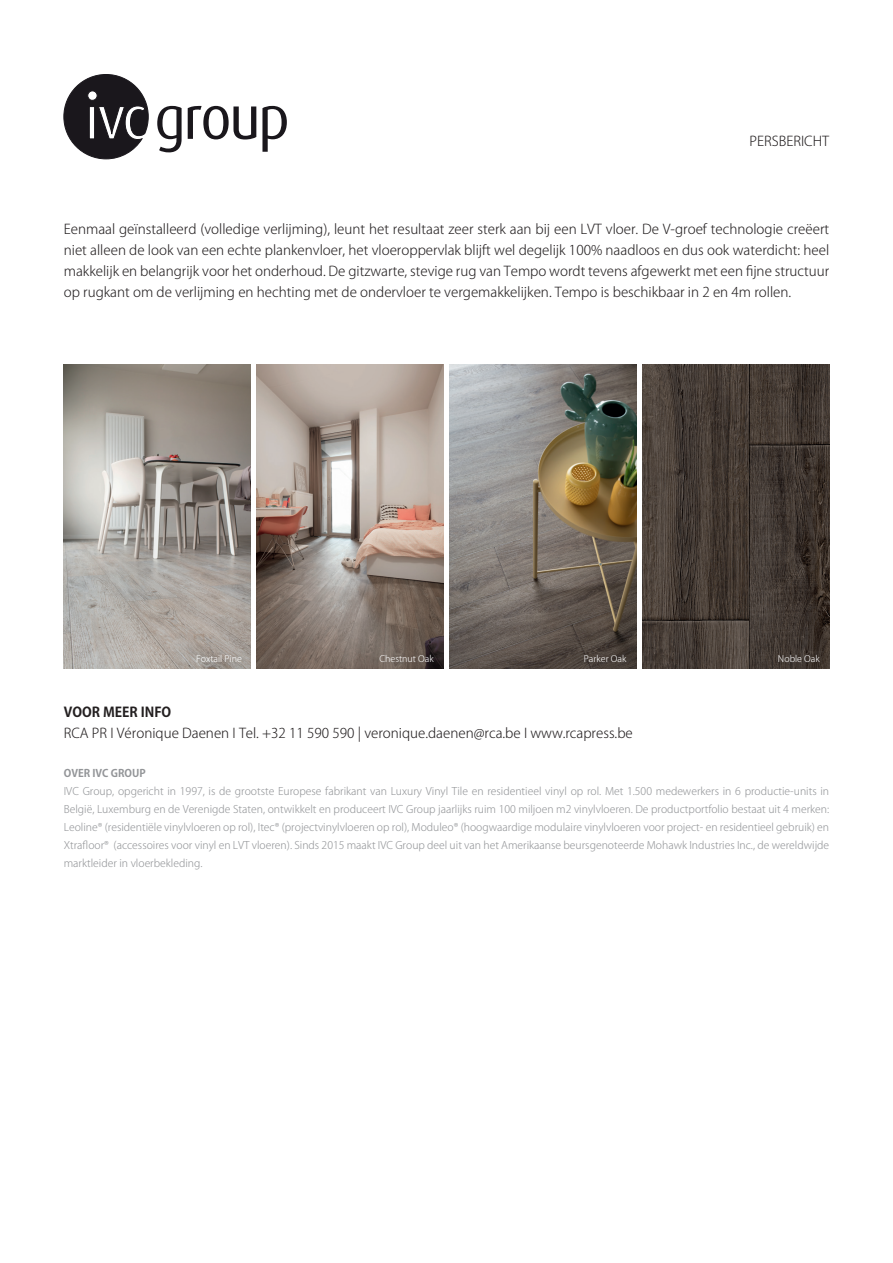
<style>
.page{position:relative;width:893px;height:1263px;background:#fff}
.page>*{position:absolute;margin:0;border:0;box-sizing:border-box;transform-origin:0 0}
.t1{font:300 13.5px/21px "Koz Go Pro";color:#231f20;text-align:justify}
.t2{font:700 13.5px "Koz Go Pro";color:#231f20}
.t3{font:300 10.5px/18px "Koz Go Pro";color:#939598;text-align:justify}
.t4{font:700 10.5px "Koz Go Pro";color:#939598}
.t5{font:300 9px "Koz Go Pro";color:#fff}
</style>
<div class="page">
<svg style="left:157px;top:106px;width:25px;height:46px"></svg>
<svg style="left:188px;top:106px;width:68px;height:33px"></svg>
<svg style="left:262px;top:106px;width:25px;height:46px"></svg>
<svg style="left:64px;top:74px;width:84px;height:85px"></svg>
<img style="left:64px;top:365px;width:186px;height:303px">
<img style="left:256px;top:365px;width:187px;height:303px">
<img style="left:642px;top:365px;width:187px;height:303px">
<img style="left:450px;top:365px;width:187px;height:303px">
<p class="t1" style="left:749px;top:131px;width:81px">PERSBERICHT</p>
<p class="t1" style="left:64px;top:219px;width:767px">Eenmaal geïnstalleerd (volledige verlijming), leunt het resultaat zeer sterk aan bij een LVT vloer. De V-groef technologie creëert niet alleen de look van een echte plankenvloer, het vloeroppervlak blijft wel degelijk 100% naadloos en dus ook waterdicht: heel makkelijk en belangrijk voor het onderhoud. De gitzwarte, stevige rug van Tempo wordt tevens afgewerkt met een fijne structuur op rugkant om de verlijming en hechting met de ondervloer te vergemakkelijken. Tempo is beschikbaar in 2 en 4m rollen.</p>
<p class="t5" style="left:196px;top:653px;width:47px">Foxtail Pine</p>
<p class="t5" style="left:380px;top:653px;width:56px">Chestnut Oak</p>
<p class="t5" style="left:584px;top:653px;width:44px">Parker Oak</p>
<p class="t5" style="left:778px;top:653px;width:43px">Noble Oak</p>
<p class="t2" style="left:64px;top:703px;width:109px">VOOR MEER INFO</p>
<p class="t1" style="left:64px;top:723px;width:571px">RCA PR I Véronique Daenen I Tel. +32 11 590 590 | veronique.daenen@rca.be I www.rcapress.be</p>
<p class="t4" style="left:64px;top:766px;width:83px">OVER IVC GROUP</p>
<p class="t3" style="left:64px;top:782px;width:767px">IVC Group, opgericht in 1997, is de grootste Europese fabrikant van Luxury Vinyl Tile en residentieel vinyl op rol. Met 1.500 medewerkers in 6 productie-units in België, Luxemburg en de Verenigde Staten, ontwikkelt en produceert IVC Group jaarlijks ruim 100 miljoen m2 vinylvloeren. De productportfolio bestaat uit 4 merken:<br>Leoline® (residentiële vinylvloeren op rol), Itec® (projectvinylvloeren op rol), Moduleo® (hoogwaardige modulaire vinylvloeren voor project- en residentieel gebruik) en Xtrafloor® (accessoires voor vinyl en LVT vloeren). Sinds 2015 maakt IVC Group deel uit van het Amerikaanse beursgenoteerde Mohawk Industries Inc., de wereldwijde marktleider in vloerbekleding.</p>
</div>
